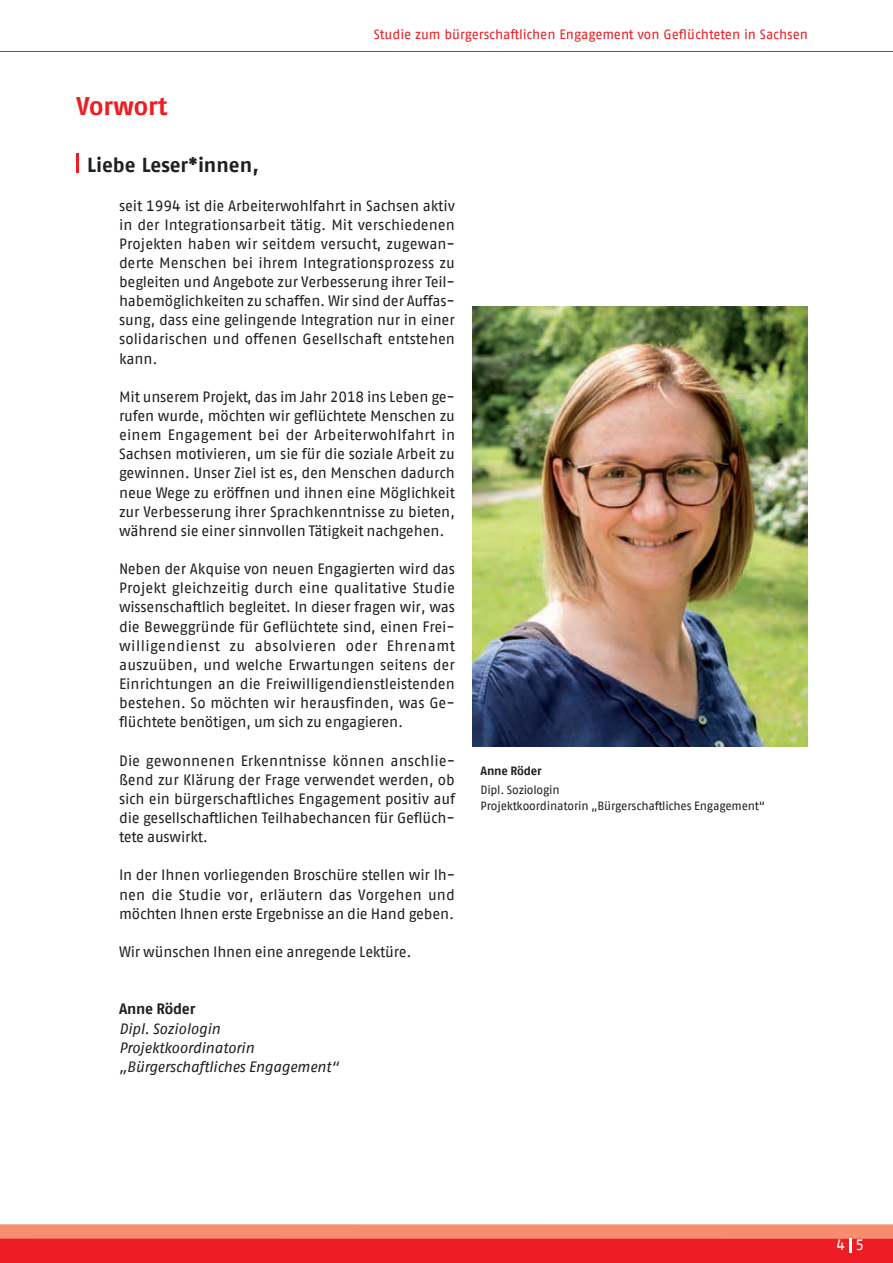
<style>
.page{position:relative;width:893px;height:1263px;background:#fff}
.page>*{position:absolute;margin:0;border:0;box-sizing:border-box;transform-origin:0 0}
.t1{font:700 25.5px "AWO Fago Office";color:#ee1d23}
.t2{font:700 20.25px "AWO Fago Office";color:#231f20}
.t3{font:15px/19.2px "AWO Fago Office";letter-spacing:-.01em;color:#231f20;text-align:justify}
.t4{font:italic 15px/19.2px "AWO Fago Office";letter-spacing:-.015em;color:#231f20}
.t5{font:700 15px "AWO Fago Office";letter-spacing:-.01em;color:#231f20}
.t6{font:15px "AWO Fago Office";color:#fff}
.t7{font:13.5px "AWO Fago Office";color:#ee1d23}
.t8{font:12px/16.5px "AWO Fago Office";letter-spacing:-.01em;color:#231f20}
.t9{font:700 12px "AWO Fago Office";letter-spacing:-.01em;color:#231f20}
</style>
<div class="page">
<hr style="left:0;top:51px;width:893px;height:1px;background:#ee1d23">
<svg style="left:77px;top:153px;width:2px;height:19px"></svg>
<img style="left:472px;top:306px;width:336px;height:440px">
<div style="left:0;top:1225px;width:893px;height:38px;background:#ee1d23"></div>
<div style="left:0;top:1225px;width:893px;height:14px;background:#f68d6f"></div>
<svg style="left:849px;top:1239px;width:2px;height:14px"></svg>
<h1 class="t1" style="left:77px;top:91px;width:93px">Vorwort</h1>
<h2 class="t2" style="left:87px;top:153px;width:173px">Liebe Leser*innen,</h2>
<p class="t7" style="left:374px;top:27px;width:436px">Studie zum bürgerschaftlichen Engagement von Geflüchteten in Sachsen</p>
<p class="t3" style="left:119px;top:196px;width:338px">seit 1994 ist die Arbeiterwohlfahrt in Sachsen aktiv in der Integrationsarbeit tätig. Mit verschiedenen Projekten haben wir seitdem versucht, zugewan&shy;derte Menschen bei ihrem Integrationsprozess zu begleiten und Angebote zur Verbesserung ihrer Teil&shy;habemöglichkeiten zu schaffen. Wir sind der Auffas&shy;sung, dass eine gelingende Integration nur in einer solidarischen und offenen Gesellschaft entstehen kann.</p>
<p class="t3" style="left:119px;top:387px;width:338px">Mit unserem Projekt, das im Jahr 2018 ins Leben ge&shy;rufen wurde, möchten wir geflüchtete Menschen zu einem Engagement bei der Arbeiterwohlfahrt in Sachsen motivieren, um sie für die soziale Arbeit zu gewinnen. Unser Ziel ist es, den Menschen dadurch neue Wege zu eröffnen und ihnen eine Möglichkeit zur Verbesserung ihrer Sprachkenntnisse zu bieten, während sie einer sinnvollen Tätigkeit nachgehen.</p>
<p class="t3" style="left:119px;top:559px;width:338px">Neben der Akquise von neuen Engagierten wird das Projekt gleichzeitig durch eine qualitative Studie wissenschaftlich begleitet. In dieser fragen wir, was die Beweggründe für Geflüchtete sind, einen Frei&shy;willigendienst zu absolvieren oder Ehrenamt auszuüben, und welche Erwartungen seitens der Einrichtungen an die Freiwilligendienstleistenden bestehen. So möchten wir herausfinden, was Ge&shy;flüchtete benötigen, um sich zu engagieren.</p>
<p class="t3" style="left:119px;top:751px;width:338px">Die gewonnenen Erkenntnisse können anschlie&shy;ßend zur Klärung der Frage verwendet werden, ob sich ein bürgerschaftliches Engagement positiv auf die gesellschaftlichen Teilhabechancen für Geflüch&shy;tete auswirkt.</p>
<p class="t3" style="left:119px;top:865px;width:338px">In der Ihnen vorliegenden Broschüre stellen wir Ih&shy;nen die Studie vor, erläutern das Vorgehen und möchten Ihnen erste Ergebnisse an die Hand geben.</p>
<p class="t3" style="left:119px;top:942px;width:294px">Wir wünschen Ihnen eine anregende Lektüre.</p>
<p class="t5" style="left:119px;top:1000px;width:78px">Anne Röder</p>
<p class="t4" style="left:119px;top:1018px;width:221px">Dipl. Soziologin<br>Projektkoordinatorin „Bürgerschaftliches Engagement“</p>
<p class="t9" style="left:480px;top:764px;width:63px">Anne Röder</p>
<p class="t8" style="left:480px;top:781px;width:286px">Dipl. Soziologin<br>Projektkoordinatorin „Bürgerschaftliches Engagement“</p>
<p class="t6" style="left:836px;top:1236px;width:29px">4 5</p>
</div>
